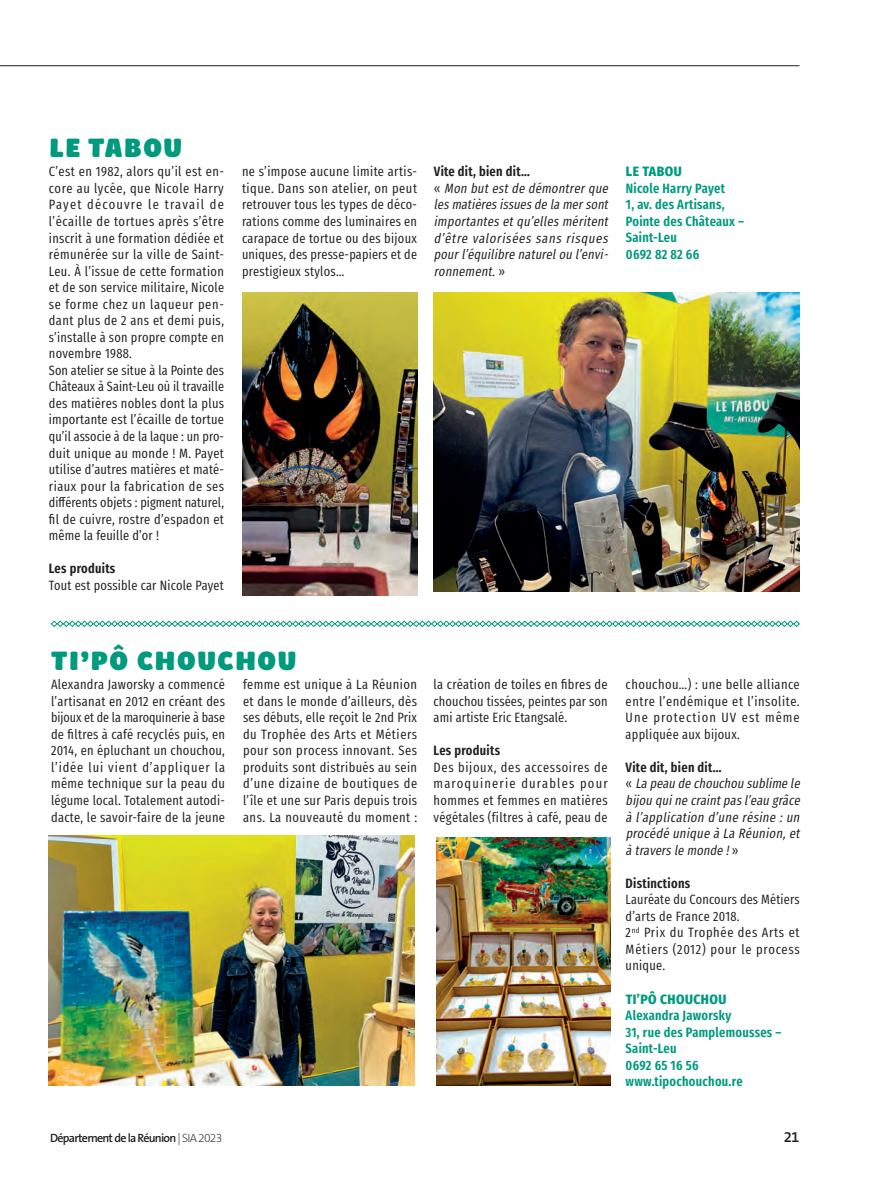
<style>
.page{position:relative;width:872px;height:1183px;background:#fff}
.page>*{position:absolute;margin:0;border:0;box-sizing:border-box;transform-origin:0 0}
.t1{font:900 27px "Brevia";letter-spacing:.035em;color:#009a7e}
.t2{font:600 15px "The Sans B6";color:#231f20}
.t3{font:13.5px/16.5px "Fira Sans Compressed";letter-spacing:.02em;color:#231f20;text-align:justify}
.t4{font:italic 13.5px/16.5px "Fira Sans Compressed";color:#231f20}
.t5{font:600 13.5px/16.5px "Fira Sans Compressed";letter-spacing:.02em;color:#009a7e}
.t6{font:600 13.5px "Fira Sans Compressed";letter-spacing:.02em;color:#231f20}
.t7{font:800 13.5px "Fira Sans Condensed";letter-spacing:.03em;color:#009a7e}
.t8{font:600 12px "The Sans B6";letter-spacing:-.06em;color:#231f20}
.s1{font-weight:600;font-style:normal}
.s2{font-style:normal}
.s3{font-family:"The Sans B2";font-weight:200}
</style>
<div class="page">
<hr style="left:0;top:65px;width:799px;height:1px;background:#231f20">
<svg style="left:51px;top:620px;width:749px;height:7px"></svg>
<img style="left:433px;top:292px;width:366px;height:299px">
<img style="left:242px;top:292px;width:175px;height:303px">
<img style="left:49px;top:835px;width:366px;height:249px">
<img style="left:436px;top:837px;width:174px;height:247px">
<h1 class="t1" style="left:49px;top:130px;width:135px">LE TABOU</h1>
<p class="t3" style="left:49px;top:163px;width:177px;text-align:left">C’est en 1982, alors qu’il est en&shy;core au lycée, que Nicole Harry<br>Payet découvre le travail de l’écaille de tortues après s’être inscrit à une formation dédiée et rémunérée sur la ville de Saint-<br>Leu. À l’issue de cette formation et de son service militaire, Nicole se forme chez un laqueur pen&shy;dant plus de 2 ans et demi puis, s’installe à son propre compte en novembre 1988.<br>Son atelier se situe à la Pointe des<br>Châteaux à Saint-Leu où il travaille des matières nobles dont la plus importante est l’écaille de tortue qu’il associe à de la laque : un pro&shy;duit unique au monde ! M. Payet utilise d’autres matières et maté&shy;riaux pour la fabrication de ses différents objets : pigment naturel, fil de cuivre, rostre d’espadon et même la feuille d’or !</p>
<p class="t6" style="left:49px;top:557px;width:68px">Les produits</p>
<p class="t3" style="left:49px;top:576px;width:176px">Tout est possible car Nicole Payet</p>
<p class="t3" style="left:242px;top:163px;width:177px">ne s’impose aucune limite artis&shy;tique. Dans son atelier, on peut retrouver tous les types de déco&shy;rations comme des luminaires en carapace de tortue ou des bijoux uniques, des presse-papiers et de prestigieux stylos…</p>
<p class="t4" style="left:434px;top:163px;width:179px"><span class="s1">Vite dit, bien dit…<br></span><span class="s2">«</span> Mon butestde démontrerque lesmatièresissuesde lamersont importantesetqu’ellesméritent d’être valorisées sans risques pourl’équilibre naturelou l’envi&shy;ronnement.<span class="s2">»</span></p>
<p class="t7" style="left:626px;top:160px;width:57px">LE TABOU</p>
<p class="t5" style="left:626px;top:179px;width:120px">Nicole Harry Payet<br>1, av. des Artisans,<br>Pointe des Châteaux –<br>Saint-Leu<br>0692 82 82 66</p>
<h1 class="t1" style="left:51px;top:643px;width:247px">TI’PÔ CHOUCHOU</h1>
<p class="t3" style="left:51px;top:675px;width:176px">Alexandra Jaworsky a commencé l’artisanat en 2012 en créant des bijoux et de la maroquinerie à base de filtres à café recyclés puis, en 2014, en épluchant un chouchou, l’idée lui vient d’appliquer la même technique sur la peau du légume local. Totalement autodi&shy;dacte, le savoir-faire de la jeune</p>
<p class="t3" style="left:243px;top:675px;width:176px">femme est unique à La Réunion et dans le monde d’ailleurs, dès ses débuts, elle reçoit le 2nd Prix du Trophée des Arts et Métiers pour son process innovant. Ses produits sont distribués au sein d’une dizaine de boutiques de l’île et une sur Paris depuis trois ans. La nouveauté du moment :</p>
<p class="t3" style="left:433px;top:675px;width:176px">la création de toiles en fibres de chouchou tissées, peintes par son ami artiste Eric Etangsalé.</p>
<p class="t6" style="left:433px;top:739px;width:68px">Les produits</p>
<p class="t3" style="left:433px;top:758px;width:176px">Des bijoux, des accessoires de maroquinerie durables pour hommes et femmes en matières végétales (filtres à café, peau de</p>
<p class="t3" style="left:625px;top:675px;width:176px">chouchou…) : une belle alliance entre l’endémique et l’insolite.<br>Une protection UV est même appliquée aux bijoux.</p>
<p class="t4" style="left:625px;top:758px;width:179px"><span class="s1">Vite dit, bien dit…<br></span><span class="s2">«</span> Lapeau dechouchou sublimele bijou quine craintpasl’eau grâce à l’application d’une résine :un procédé unique à La Réunion,et à traversle monde !<span class="s2">»</span></p>
<p class="t6" style="left:625px;top:871px;width:66px">Distinctions</p>
<p class="t3" style="left:625px;top:890px;width:175px;text-align:left">Lauréate du Concours des Métiers d’arts de France 2018.<br>2<sup>nd</sup> Prix du Trophée des Arts et<br>Métiers (2012) pour le process unique.</p>
<p class="t7" style="left:625px;top:986px;width:102px">TI’PÔ CHOUCHOU</p>
<p class="t5" style="left:625px;top:1006px;width:157px">Alexandra Jaworsky<br>31, rue des Pamplemousses –<br>Saint-Leu<br>0692 65 16 56 www.tipochouchou.re</p>
<p class="t8" style="left:50px;top:1131px;width:174px">Département de la Réunion <span class="s3">| SIA 2023</span></p>
<p class="t2" style="left:784px;top:1128px;width:17px">21</p>
</div>
